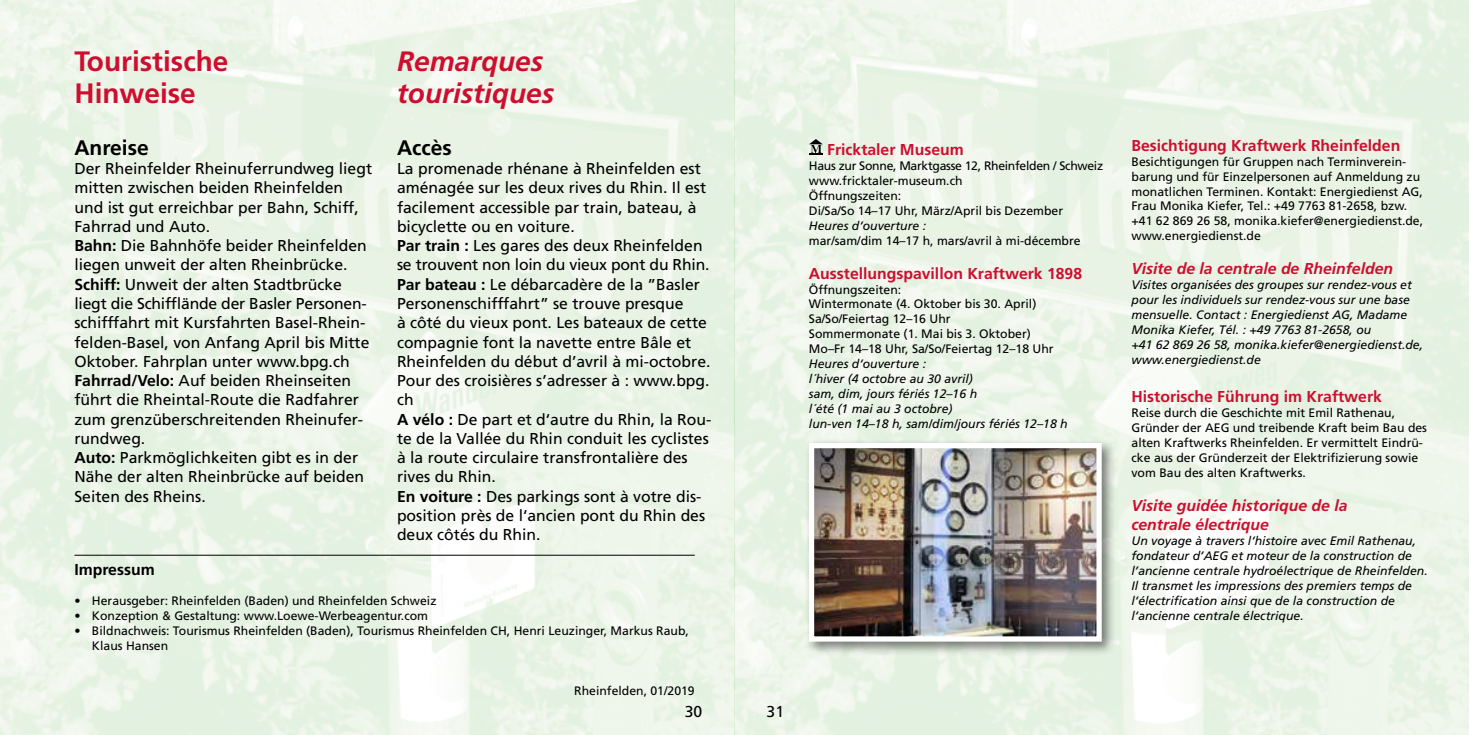
<style>
.page{position:relative;width:1469px;height:735px;background:#fff}
.page>*{position:absolute;margin:0;border:0;box-sizing:border-box;transform-origin:0 0}
.t1{font:italic 700 28px/31.5px "Frutiger CE";color:#ce0e2e}
.t2{font:700 28px/31.5px "Frutiger CE";color:#ce0e2e}
.t3{font:700 21px "Frutiger";color:#000}
.t4{font:15.75px/19.2px "Frutiger";color:#000}
.t5{font:700 15.75px "Frutiger";color:#ce0e2e}
.t6{font:italic 700 15.75px/19.2px "Frutiger";color:#ce0e2e}
.t7{font:700 15.75px "Frutiger";color:#000}
.t8{font:12.25px/14.9px "Frutiger";color:#000}
.t9{font:italic 12.25px/14.9px "Frutiger";color:#000}
.s1{font-weight:700}
</style>
<div class="page">
<img style="left:734px;top:0;width:734px;height:734px">
<svg style="left:0;top:0;width:734px;height:734px;fill:#eaf3e6"></svg>
<div style="left:804px;top:438px;width:312px;height:217px;background:#000;opacity:.5"></div>
<img style="left:815px;top:448px;width:280px;height:187px">
<div style="left:809px;top:442px;width:292px;height:199px;border:5px solid #fff"></div>
<hr style="left:74px;top:554px;width:620px;height:1px;background:#000">
<svg style="left:809px;top:139px;width:13px;height:16px"></svg>
<h1 class="t2" style="left:74px;top:45px;width:156px">Touristische<br>Hinweise</h1>
<h1 class="t1" style="left:397px;top:45px;width:159px">Remarques touristiques</h1>
<h2 class="t3" style="left:74px;top:135px;width:76px">Anreise</h2>
<p class="t4" style="left:74px;top:159px;width:299px">Der Rheinfelder Rheinuferrundweg liegt mitten zwischen beiden Rheinfelden und ist gut erreichbar per Bahn, Schiff, Fahrrad und Auto.<br><span class="s1">Bahn:</span> Die Bahnhöfe beider Rheinfelden liegen unweit der alten Rheinbrücke.<br><span class="s1">Schiff:</span> Unweit der alten Stadtbrücke liegt die Schifflände der Basler Personen&shy;schifffahrt mit Kursfahrten Basel-Rhein&shy;felden-Basel, von Anfang April bis Mitte Oktober. Fahrplan unter www.bpg.ch <span class="s1">Fahrrad/Velo:</span> Auf beiden Rheinseiten führt die Rheintal-Route die Radfahrer zum grenzüberschreitenden Rheinufer&shy;rundweg.<br><span class="s1">Auto:</span> Parkmöglichkeiten gibt es in der Nähe der alten Rheinbrücke auf beiden Seiten des Rheins.</p>
<h2 class="t3" style="left:397px;top:135px;width:56px">Accès</h2>
<p class="t4" style="left:397px;top:159px;width:316px">La promenade rhénane à Rheinfelden est aménagée sur les deux rives du Rhin. Il est facilement accessible par train, bateau, à bicyclette ou en voiture.<br><span class="s1">Par train :</span> Les gares des deux Rheinfelden se trouvent non loin du vieux pont du Rhin.<br><span class="s1">Par bateau :</span> Le débarcadère de la ”Basler Personenschifffahrt” se trouve presque<br>à côté du vieux pont. Les bateaux de cette compagnie font la navette entre Bâle et Rheinfelden du début d’avril à mi-octobre.<br>Pour des croisières s’adresser à : www.bpg. ch<br><span class="s1">A vélo :</span> De part et d‘autre du Rhin, la Rou&shy;te de la Vallée du Rhin conduit les cyclistes à la route circulaire transfrontalière des rives du Rhin.<br><span class="s1">En voiture :</span> Des parkings sont à votre dis&shy;position près de l‘ancien pont du Rhin des deux côtés du Rhin.</p>
<p class="t7" style="left:74px;top:560px;width:82px">Impressum</p>
<p class="t8" style="left:74px;top:593px;width:363px">• Herausgeber: Rheinfelden (Baden) und Rheinfelden Schweiz</p>
<p class="t8" style="left:74px;top:608px;width:355px">• Konzeption &amp; Gestaltung: www.Loewe-Werbeagentur.com</p>
<p class="t8" style="left:92px;top:623px;width:598px;text-indent:-18px">• Bildnachweis: Tourismus Rheinfelden (Baden), Tourismus Rheinfelden CH, Henri Leuzinger, Markus Raub,<br>Klaus Hansen</p>
<p class="t8" style="left:574px;top:682px;width:122px">Rheinfelden, 01/2019</p>
<p class="t4" style="left:685px;top:701px;width:19px">30</p>
<p class="t4" style="left:766px;top:701px;width:19px">31</p>
<p class="t5" style="left:827px;top:140px;width:138px">Fricktaler Museum</p>
<p class="t8" style="left:809px;top:158px;width:296px">Haus zur Sonne, Marktgasse 12, Rheinfelden / Schweiz www.fricktaler-museum.ch<br>Öffnungszeiten:<br>Di/Sa/So 14–17 Uhr, März/April bis Dezember</p>
<p class="t9" style="left:809px;top:218px;width:119px">Heures d‘ouverture :</p>
<p class="t8" style="left:809px;top:233px;width:273px">mar/sam/dim 14–17 h, mars/avril à mi-décembre</p>
<p class="t5" style="left:809px;top:264px;width:275px">Ausstellungspavillon Kraftwerk 1898</p>
<p class="t8" style="left:809px;top:282px;width:246px">Öffnungszeiten:<br>Wintermonate (4. Oktober bis 30. April)<br>Sa/So/Feiertag 12–16 Uhr<br>Sommermonate (1. Mai bis 3. Oktober)<br>Mo–Fr 14–18 Uhr, Sa/So/Feiertag 12–18 Uhr</p>
<p class="t9" style="left:809px;top:356px;width:260px">Heures d‘ouverture :<br>l´hiver (4 octobre au 30 avril)<br>sam, dim, jours fériés 12–16 h<br>l´été (1 mai au 3 octobre)<br>lun-ven 14–18 h, sam/dim/jours fériés 12–18 h</p>
<p class="t5" style="left:1131px;top:136px;width:270px">Besichtigung Kraftwerk Rheinfelden</p>
<p class="t8" style="left:1131px;top:154px;width:293px">Besichtigungen für Gruppen nach Terminverein&shy;barung und für Einzelpersonen auf Anmeldung zu monatlichen Terminen. Kontakt: Energiedienst AG, Frau Monika Kiefer, Tel.: +49 7763 81-2658, bzw. +41 62 869 26 58, monika.kiefer@energiedienst.de, www.energiedienst.de</p>
<p class="t6" style="left:1131px;top:259px;width:263px">Visite de la centrale de Rheinfelden</p>
<p class="t9" style="left:1131px;top:277px;width:293px">Visites organisées des groupes sur rendez-vous et pour les individuels sur rendez-vous sur une base mensuelle. Contact : Energiedienst AG, Madame Monika Kiefer, Tél. : +49 7763 81-2658, ou<br>+41 62 869 26 58, monika.kiefer@energiedienst.de, www.energiedienst.de</p>
<p class="t5" style="left:1131px;top:387px;width:252px">Historische Führung im Kraftwerk</p>
<p class="t8" style="left:1131px;top:405px;width:297px">Reise durch die Geschichte mit Emil Rathenau, Gründer der AEG und treibende Kraft beim Bau des alten Kraftwerks Rheinfelden. Er vermittelt Eindrü&shy;cke aus der Gründerzeit der Elektrifizierung sowie vom Bau des alten Kraftwerks.</p>
<p class="t6" style="left:1131px;top:495px;width:217px">Visite guidée historique de la centrale électrique</p>
<p class="t9" style="left:1131px;top:533px;width:298px">Un voyage à travers l‘histoire avec Emil Rathenau, fondateur d’AEG et moteur de la construction de l’ancienne centrale hydroélectrique de Rheinfelden.<br>Il transmet les impressions des premiers temps de l‘électrification ainsi que de la construction de l‘ancienne centrale électrique.</p>
</div>
